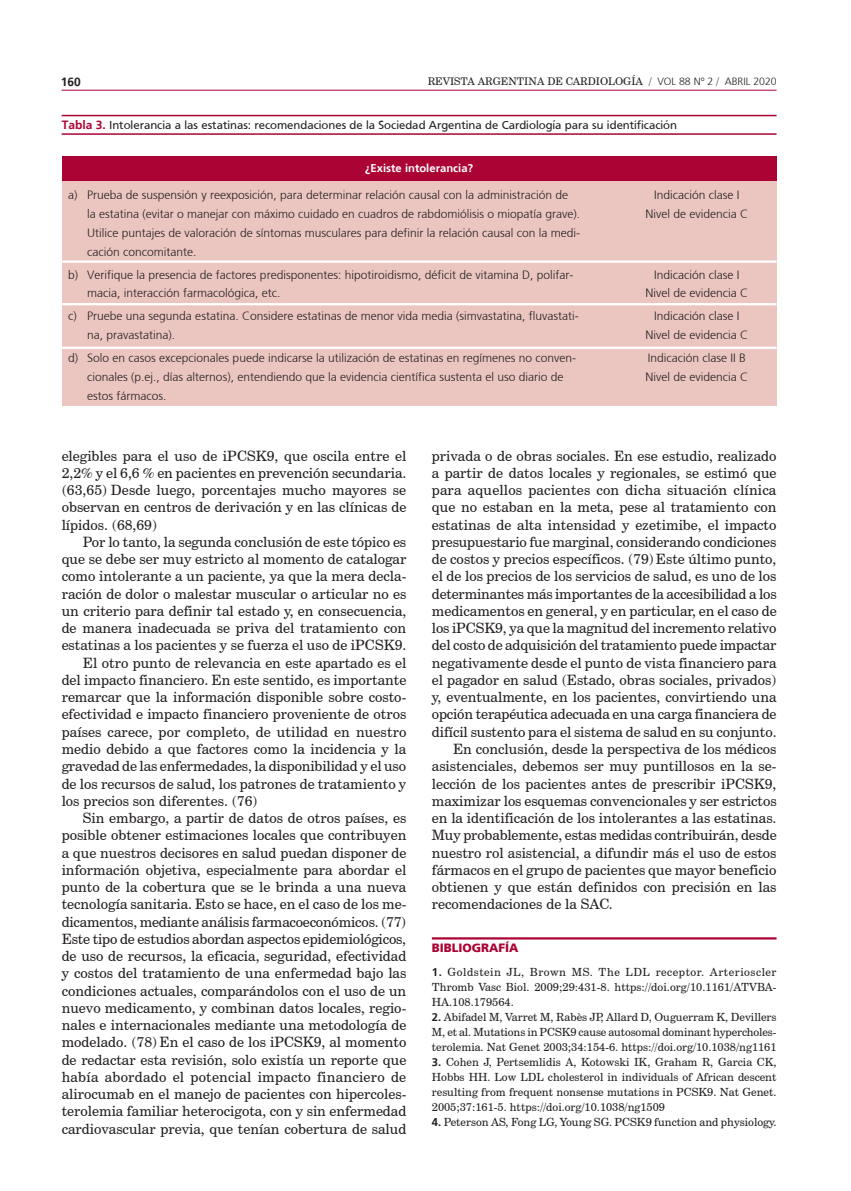
<style>
.page{position:relative;width:851px;height:1191px;background:#fff}
.page>*{position:absolute;margin:0;border:0;box-sizing:border-box;transform-origin:0 0}
.texto{font:14.25px/17.2px "Century Schoolbook BT";color:#231f20;text-align:justify}
.tabla{font:300 12px/18.8px "Frutiger";color:#231f20}
.tabla_tit_c_raya{font:12px "Frutiger";color:#231f20}
.subtit_c_raya{font:900 12px "Frutiger";color:#ab0333}
.t1{font:700 12px "Frutiger";color:#231f20}
.bibliog{font:11.25px/15px "Century Schoolbook BT";color:#231f20;text-align:justify}
.tabla_cab_blanco{font:700 11.25px "Frutiger";color:#fff}
.t2{font:10.5px "Century Schoolbook BT";color:#231f20}
.s1{font-family:"Frutiger";font-weight:300}
.s2{font-weight:700;color:#ab0333}
.s3{font-family:"Frutiger";font-weight:700}
</style>
<div class="page">
<hr style="left:62px;top:90px;width:714px;height:1px;background:#ab0333">
<div style="left:62px;top:180px;width:714px;height:226px;background:#ebc6c1"></div>
<div style="left:62px;top:156px;width:714px;height:24px;background:#ab0333"></div>
<hr style="left:432px;top:937px;width:344px;height:2px;background:#ab0333">
<hr style="left:62px;top:115px;width:714px;height:1px;background:#ab0333">
<hr style="left:62px;top:133px;width:714px;height:2px;background:#ab0333">
<hr style="left:62px;top:260px;width:714px;height:3px;background:#fff">
<hr style="left:62px;top:303px;width:714px;height:2px;background:#fff">
<hr style="left:62px;top:347px;width:714px;height:2px;background:#fff">
<p class="t1" style="left:61px;top:75px;width:22px">160</p>
<p class="t2" style="left:427px;top:75px;width:350px">REVISTA ARGENTINA DE CARDIOLOGÍA / <span class="s1">VOL 88 Nº 2</span> / <span class="s1">ABRIL 2020</span></p>
<p class="tabla_tit_c_raya" style="left:62px;top:118px;width:617px"><span class="s2">Tabla 3.</span> Intolerancia a las estatinas: recomendaciones de la Sociedad Argentina de Cardiología para su identificación</p>
<p class="tabla_cab_blanco" style="left:365px;top:162px;width:110px">¿Existe intolerancia?</p>
<p class="tabla" style="left:87px;top:186px;width:494px;text-indent:-19px">a) Prueba de suspensión y reexposición, para determinar relación causal con la administración de<br>la estatina (evitar o manejar con máximo cuidado en cuadros de rabdomiólisis o miopatía grave).<br>Utilice puntajes de valoración de síntomas musculares para definir la relación causal con la medi&shy;cación concomitante.</p>
<p class="tabla" style="left:87px;top:265px;width:488px;text-indent:-19px">b) Verifique la presencia de factores predisponentes: hipotiroidismo, déficit de vitamina D, polifar&shy;macia, interacción farmacológica, etc.</p>
<p class="tabla" style="left:87px;top:307px;width:493px;text-indent:-19px">c) Pruebe una segunda estatina. Considere estatinas de menor vida media (simvastatina, fluvastati&shy;na, pravastatina).</p>
<p class="tabla" style="left:87px;top:349px;width:490px;text-indent:-19px">d) Solo en casos excepcionales puede indicarse la utilización de estatinas en regímenes no conven&shy;cionales (p.ej., días alternos), entendiendo que la evidencia científica sustenta el uso diario de estos fármacos.</p>
<p class="tabla" style="left:654px;top:186px;width:87px">Indicación clase I</p>
<p class="tabla" style="left:645px;top:205px;width:104px">Nivel de evidencia C</p>
<p class="tabla" style="left:654px;top:265px;width:87px">Indicación clase I</p>
<p class="tabla" style="left:645px;top:284px;width:104px">Nivel de evidencia C</p>
<p class="tabla" style="left:654px;top:307px;width:87px">Indicación clase I</p>
<p class="tabla" style="left:645px;top:326px;width:104px">Nivel de evidencia C</p>
<p class="tabla" style="left:647px;top:349px;width:100px">Indicación clase II B</p>
<p class="tabla" style="left:645px;top:367px;width:104px">Nivel de evidencia C</p>
<p class="texto" style="left:62px;top:447px;width:346px">elegibles para el uso de iPCSK9, que oscila entre el 2,2% y el 6,6 % en pacientes en prevención secundaria. (63,65) Desde luego, porcentajes mucho mayores se observan en centros de derivación y en las clínicas de lípidos. (68,69)</p>
<p class="texto" style="left:62px;top:533px;width:346px;text-indent:21px">Por lo tanto, la segunda conclusión de este tópico es que se debe ser muy estricto al momento de catalogar como intolerante a un paciente, ya que la mera decla&shy;ración de dolor o malestar muscular o articular no es un criterio para definir tal estado y, en consecuencia, de manera inadecuada se priva del tratamiento con estatinas a los pacientes y se fuerza el uso de iPCSK9.</p>
<p class="texto" style="left:62px;top:654px;width:346px;text-indent:21px">El otro punto de relevancia en este apartado es el del impacto financiero. En este sentido, es importante remarcar que la información disponible sobre costo&shy;efectividad e impacto financiero proveniente de otros países carece, por completo, de utilidad en nuestro medio debido a que factores como la incidencia y la gravedad de las enfermedades, la disponibilidad y el uso de los recursos de salud, los patrones de tratamiento y los precios son diferentes. (76)</p>
<p class="texto" style="left:62px;top:809px;width:346px;text-indent:21px">Sin embargo, a partir de datos de otros países, es posible obtener estimaciones locales que contribuyen a que nuestros decisores en salud puedan disponer de información objetiva, especialmente para abordar el punto de la cobertura que se le brinda a una nueva tecnología sanitaria. Esto se hace, en el caso de los me&shy;dicamentos, mediante análisis farmacoeconómicos. (77)<br>Este tipo de estudios abordan aspectos epidemiológicos, de uso de recursos, la eficacia, seguridad, efectividad y costos del tratamiento de una enfermedad bajo las condiciones actuales, comparándolos con el uso de un nuevo medicamento, y combinan datos locales, regio&shy;nales e internacionales mediante una metodología de modelado. (78) En el caso de los iPCSK9, al momento de redactar esta revisión, solo existía un reporte que había abordado el potencial impacto financiero de alirocumab en el manejo de pacientes con hipercoles&shy;terolemia familiar heterocigota, con y sin enfermedad cardiovascular previa, que tenían cobertura de salud</p>
<p class="texto" style="left:432px;top:447px;width:346px">privada o de obras sociales. En ese estudio, realizado a partir de datos locales y regionales, se estimó que para aquellos pacientes con dicha situación clínica que no estaban en la meta, pese al tratamiento con estatinas de alta intensidad y ezetimibe, el impacto presupuestario fue marginal, considerando condiciones de costos y precios específicos. (79)Este último punto, el de los precios de los servicios de salud, es uno de los determinantes más importantes de la accesibilidad a los medicamentos en general, y en particular, en el caso de los iPCSK9, ya que la magnitud del incremento relativo del costo de adquisición del tratamiento puede impactar negativamente desde el punto de vista financiero para el pagador en salud (Estado, obras sociales, privados) y, eventualmente, en los pacientes, convirtiendo una opción terapéutica adecuada en una carga financiera de difícil sustento para el sistema de salud en su conjunto.</p>
<p class="texto" style="left:432px;top:740px;width:346px;text-indent:21px">En conclusión, desde la perspectiva de los médicos asistenciales, debemos ser muy puntillosos en la se&shy;lección de los pacientes antes de prescribir iPCSK9, maximizar los esquemas convencionales y ser estrictos en la identificación de los intolerantes a las estatinas.<br>Muy probablemente, estas medidas contribuirán, desde nuestro rol asistencial, a difundir más el uso de estos fármacos en el grupo de pacientes que mayor beneficio obtienen y que están definidos con precisión en las recomendaciones de la SAC.</p>
<p class="subtit_c_raya" style="left:432px;top:941px;width:88px">BIBLIOGRAFÍA</p>
<p class="bibliog" style="left:432px;top:964px;width:346px"><span class="s3">1.</span> Goldstein JL, Brown MS. The LDL receptor. Arterioscler Thromb Vasc Biol. 2009;29:431-8. https://doi.org/10.1161/ATVBA-HA.108.179564.</p>
<p class="bibliog" style="left:432px;top:1009px;width:346px"><span class="s3">2.</span> Abifadel M, Varret M, Rabès JP, Allard D, Ouguerram K, Devillers M, et al. Mutations in PCSK9 cause autosomal dominant hypercholes&shy;terolemia. Nat Genet 2003;34:154-6. https://doi.org/10.1038/ng1161</p>
<p class="bibliog" style="left:432px;top:1054px;width:346px"><span class="s3">3.</span> Cohen J, Pertsemlidis A, Kotowski IK, Graham R, Garcia CK, Hobbs HH. Low LDL cholesterol in individuals of African descent resulting from frequent nonsense mutations in PCSK9. Nat Genet.<br>2005;37:161-5. https://doi.org/10.1038/ng1509</p>
<p class="bibliog" style="left:432px;top:1114px;width:346px"><span class="s3">4.</span> Peterson AS, Fong LG, Young SG. PCSK9 function and physiology.</p>
</div>
